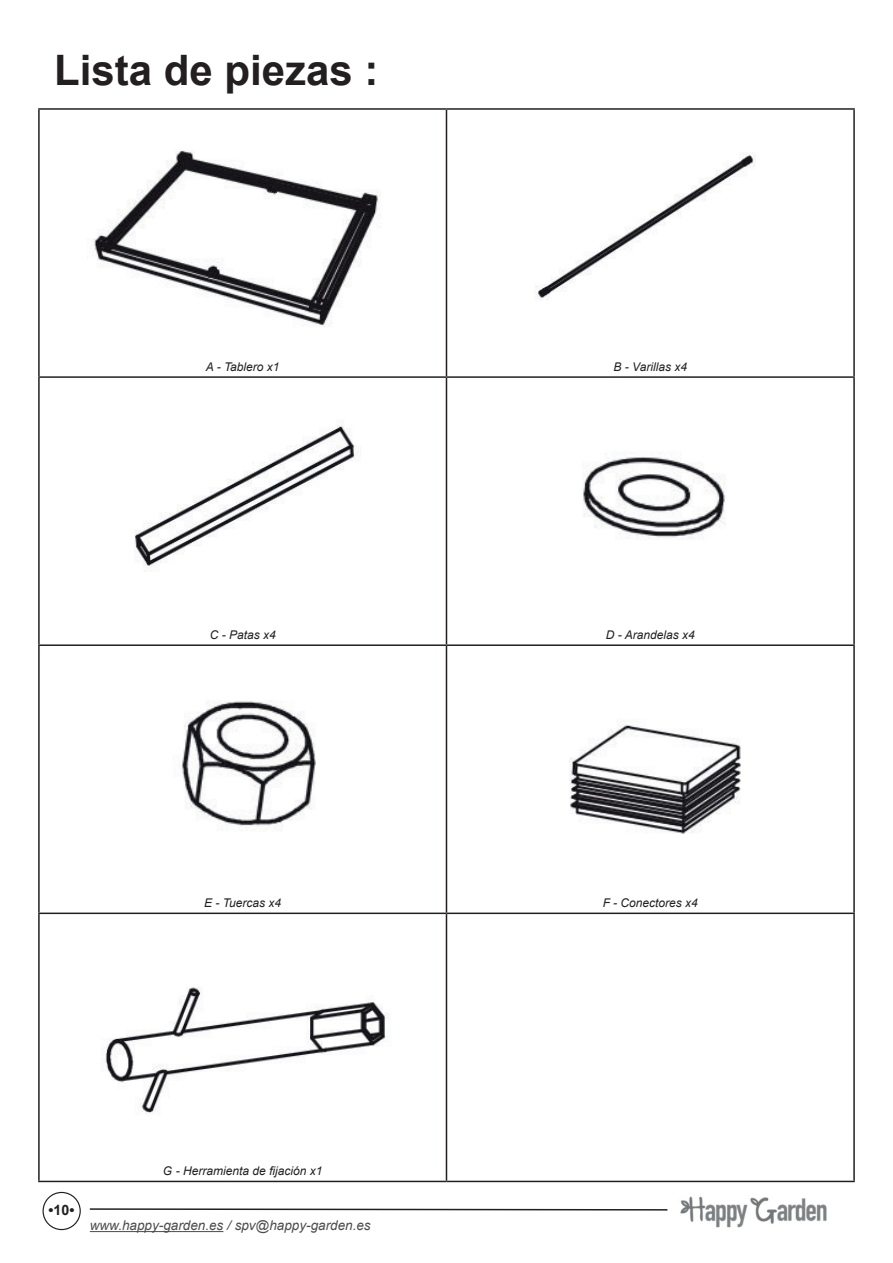
<style>
.page{position:relative;width:893px;height:1263px;background:#fff}
.page>*{position:absolute;margin:0;border:0;box-sizing:border-box;transform-origin:0 0}
.t1{font:700 42px "Arial";color:#231f20}
.t2{font:700 14.25px "Arial";color:#231f20}
.t3{font:italic 13.5px "Arial";color:#4b4c4d}
.t4{font:italic 12px "Arial";color:#231f20}
</style>
<div class="page">
<hr style="left:90px;top:1231px;width:133px;height:1px;background:#4b4c4d">
<div style="left:43px;top:1192px;width:38px;height:38px;border:1px solid #231f20;border-radius:50%"></div>
<img style="left:680px;top:1196px;width:147px;height:32px">
<svg style="left:89px;top:1208px;width:579px;height:3px"></svg>
<hr style="left:38px;top:108px;width:408px;height:2px;background:#231f20">
<hr style="left:38px;top:110px;width:2px;height:266px;background:#231f20">
<hr style="left:446px;top:108px;width:409px;height:2px;background:#231f20">
<hr style="left:446px;top:110px;width:1px;height:266px;background:#231f20">
<hr style="left:853px;top:110px;width:2px;height:266px;background:#231f20">
<hr style="left:38px;top:376px;width:408px;height:2px;background:#231f20">
<hr style="left:38px;top:378px;width:2px;height:266px;background:#231f20">
<hr style="left:446px;top:376px;width:409px;height:2px;background:#231f20">
<hr style="left:446px;top:378px;width:1px;height:266px;background:#231f20">
<hr style="left:853px;top:378px;width:2px;height:266px;background:#231f20">
<hr style="left:38px;top:644px;width:408px;height:2px;background:#231f20">
<hr style="left:38px;top:646px;width:2px;height:266px;background:#231f20">
<hr style="left:446px;top:644px;width:409px;height:2px;background:#231f20">
<hr style="left:446px;top:646px;width:1px;height:266px;background:#231f20">
<hr style="left:853px;top:646px;width:2px;height:266px;background:#231f20">
<hr style="left:38px;top:912px;width:408px;height:2px;background:#231f20">
<hr style="left:38px;top:914px;width:2px;height:267px;background:#231f20">
<hr style="left:446px;top:912px;width:409px;height:2px;background:#231f20">
<hr style="left:446px;top:914px;width:1px;height:267px;background:#231f20">
<hr style="left:853px;top:914px;width:2px;height:267px;background:#231f20">
<hr style="left:38px;top:1181px;width:408px;height:1px;background:#231f20">
<hr style="left:446px;top:1181px;width:409px;height:1px;background:#231f20">
<img style="left:583px;top:457px;width:143px;height:82px">
<img style="left:178px;top:700px;width:138px;height:130px">
<img style="left:569px;top:720px;width:172px;height:114px">
<img style="left:102px;top:987px;width:286px;height:128px">
<img style="left:87px;top:150px;width:293px;height:177px">
<img style="left:535px;top:154px;width:221px;height:146px">
<img style="left:134px;top:421px;width:227px;height:147px">
<h1 class="t1" style="left:54px;top:40px;width:326px">Lista de piezas :</h1>
<p class="t4" style="left:206px;top:359px;width:75px">A - Tablero x1</p>
<p class="t4" style="left:613px;top:359px;width:75px">B - Varillas x4</p>
<p class="t4" style="left:210px;top:627px;width:68px">C - Patas x4</p>
<p class="t4" style="left:606px;top:627px;width:90px">D - Arandelas x4</p>
<p class="t4" style="left:204px;top:895px;width:79px">E - Tuercas x4</p>
<p class="t4" style="left:603px;top:895px;width:97px">F - Conectores x4</p>
<p class="t2" style="left:49px;top:1199px;width:27px">•10•</p>
<p class="t4" style="left:163px;top:1163px;width:161px">G - Herramienta de fijación x1</p>
<p class="t3" style="left:90px;top:1217px;width:282px">www.happy-garden.es / spv@happy-garden.es</p>
</div>
